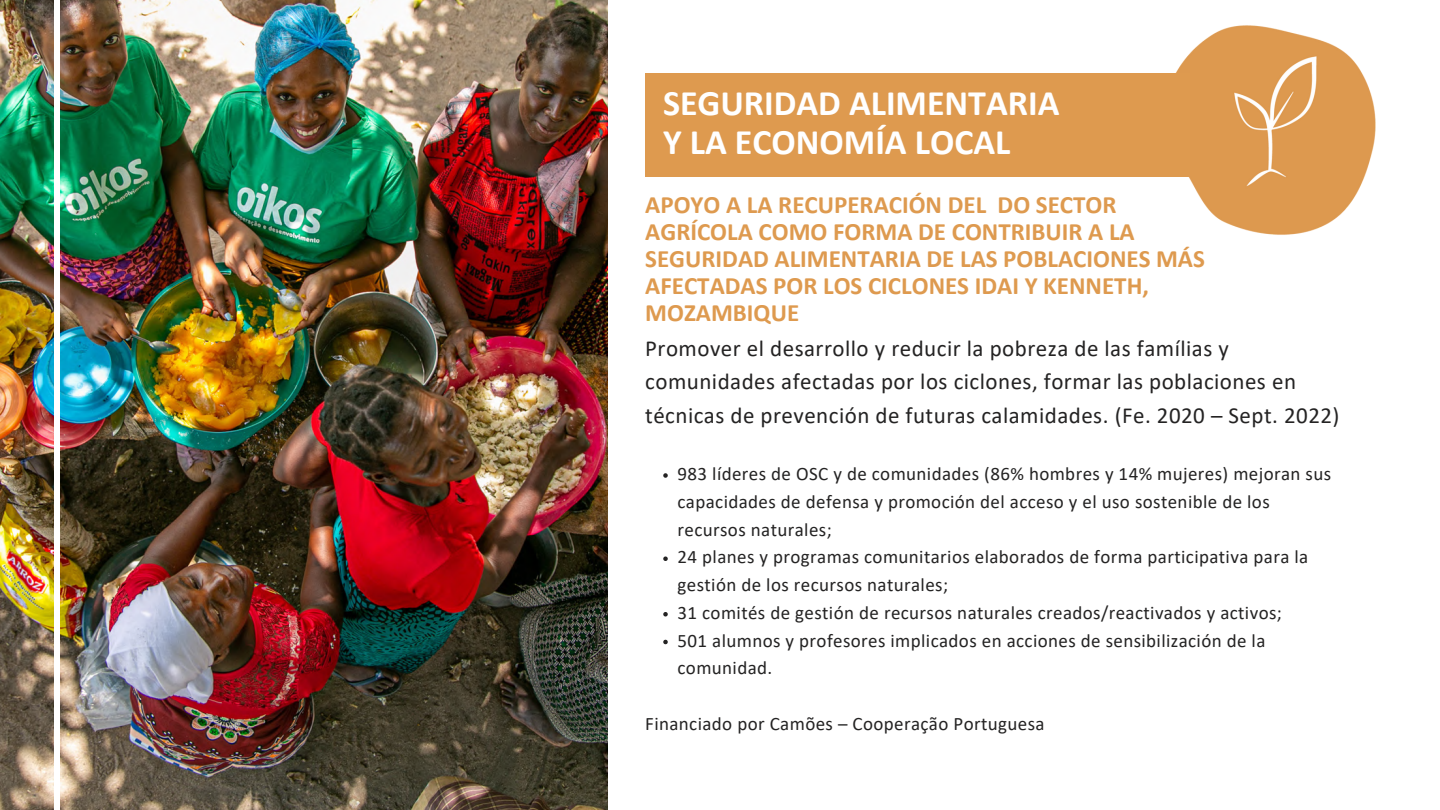
<style>
.page{position:relative;width:1440px;height:810px;background:#fff}
.page>*{position:absolute;margin:0;border:0;box-sizing:border-box;transform-origin:0 0}
.t1{font:700 36px "Calibri";color:#fff}
.t2{font:700 25px/27px "Calibri";color:#de9a4f}
.t3{font:23px/33.8px "Calibri";letter-spacing:.02em;color:#242323}
.t4{font:19px/27.8px "Calibri";letter-spacing:.02em;color:#242323}
</style>
<div class="page">
<img style="left:0;top:0;width:608px;height:810px">
<svg style="left:663px;top:473px;width:5px;height:5px"></svg>
<svg style="left:663px;top:556px;width:5px;height:5px"></svg>
<svg style="left:663px;top:612px;width:5px;height:4px"></svg>
<svg style="left:663px;top:640px;width:5px;height:4px"></svg>
<div style="left:54px;top:0;width:6px;height:810px;background:#fff"></div>
<img style="left:1147px;top:25px;width:229px;height:210px">
<div style="left:645px;top:73px;width:545px;height:103px;background:#de9a4f"></div>
<p class="t1" style="left:663px;top:88px;width:398px">SEGURIDAD ALIMENTARIA</p>
<p class="t1" style="left:663px;top:127px;width:349px">Y LA ECONOMÍA LOCAL</p>
<p class="t2" style="left:645px;top:193px;width:561px">APOYO A LA RECUPERACIÓN DEL DO SECTOR AGRÍCOLA COMO FORMA DE CONTRIBUIR A LA SEGURIDAD ALIMENTARIA DE LAS POBLACIONES MÁS AFECTADAS POR LOS CICLONES IDAI Y KENNETH, MOZAMBIQUE</p>
<p class="t3" style="left:645px;top:333px;width:696px">Promover el desarrollo y reducir la pobreza de las famílias y comunidades afectadas por los ciclones, formar las poblaciones en técnicas de prevención de futuras calamidades. (Fe. 2020 – Sept. 2022)</p>
<p class="t4" style="left:678px;top:461px;width:655px">983 líderes de OSC y de comunidades (86% hombres y 14% mujeres) mejoran sus capacidades de defensa y promoción del acceso y el uso sostenible de los recursos naturales;</p>
<p class="t4" style="left:678px;top:545px;width:632px">24 planes y programas comunitarios elaborados de forma participativa para la gestión de los recursos naturales;</p>
<p class="t4" style="left:678px;top:600px;width:606px">31 comités de gestión de recursos naturales creados/reactivados y activos;</p>
<p class="t4" style="left:678px;top:628px;width:589px">501 alumnos y profesores implicados en acciones de sensibilización de la comunidad.</p>
<p class="t4" style="left:645px;top:711px;width:401px">Financiado por Camões – Cooperação Portuguesa</p>
</div>
